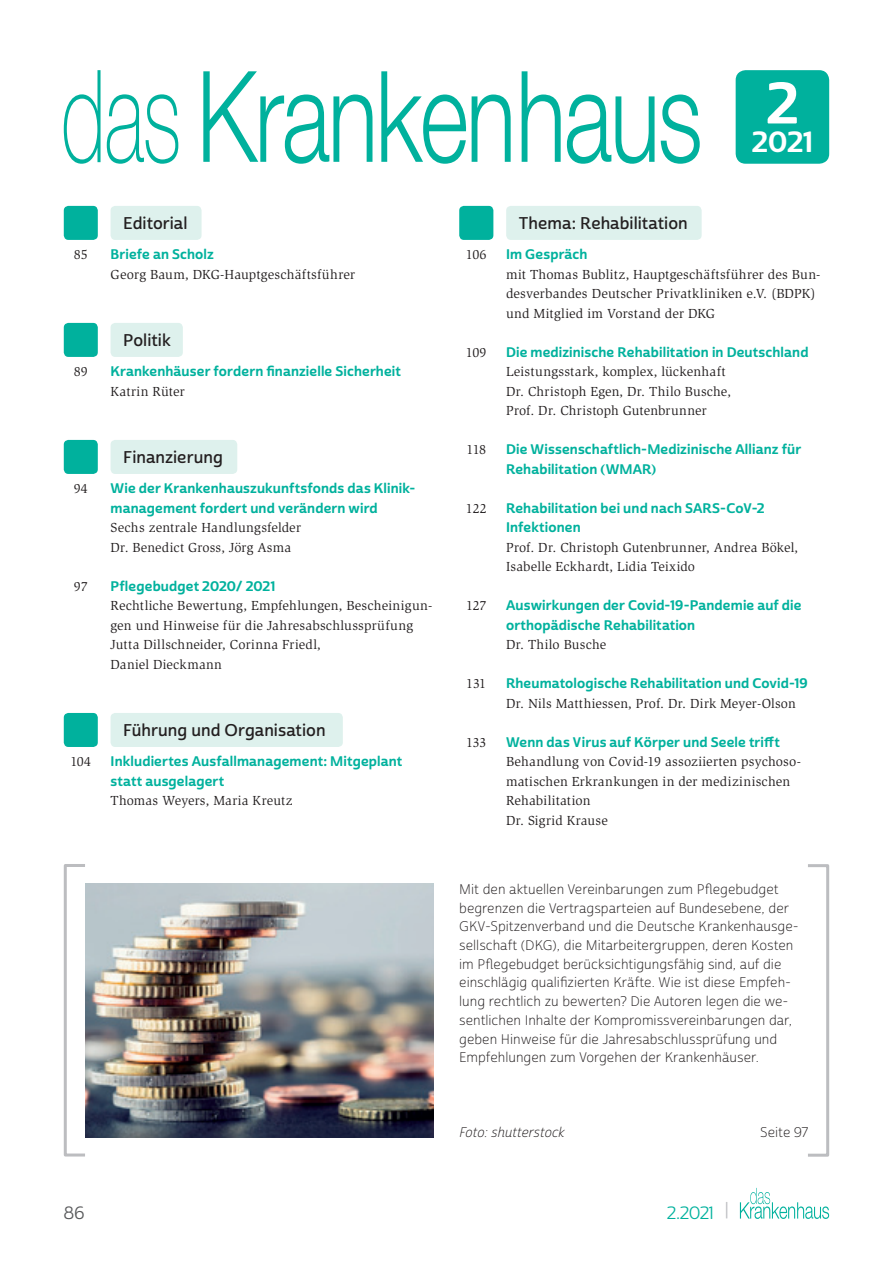
<style>
.page{position:relative;width:893px;height:1263px;background:#fff}
.page>*{position:absolute;margin:0;border:0;box-sizing:border-box;transform-origin:0 0}
.t1{font:56.55px "Cabrito Sans Nor Bol";color:#fff}
.t2{font:28.35px "Cabrito Sans Nor Bol";color:#fff}
.t3{font:17.25px "Cabrito Sans Nor Reg";color:#00b19d}
.t4{font:17.25px "Cabrito Sans Nor Reg";color:#57585a}
.t5{font:16.5px "Cabrito Sans Nor Dem";color:#231f20}
.t6{font:13.5px/19.5px "Slimbach Std";letter-spacing:.015em;color:#231f20}
.t7{font:13.5px/19.5px "Cabrito Sans Nor Bol";letter-spacing:.01em;color:#00b19d}
.t8{font:13.5px/18.8px "Cabrito Sans Nor Lig";color:#231f20}
.t9{font:13.5px "Cabrito Sans Nor Lig It";color:#231f20}
.s1{font-size:18.9px;color:#bcbdc0}
</style>
<div class="page">
<svg style="left:740px;top:1188px;width:89px;height:31px"></svg>
<div style="left:506px;top:206px;width:196px;height:34px;background:#def1ed;border-radius:5px"></div>
<div style="left:459px;top:206px;width:34px;height:34px;background:#00b19d;border-radius:5px"></div>
<svg style="left:203px;top:71px;width:169px;height:93px"></svg>
<svg style="left:381px;top:71px;width:85px;height:93px"></svg>
<svg style="left:472px;top:95px;width:39px;height:67px"></svg>
<svg style="left:522px;top:71px;width:39px;height:91px"></svg>
<svg style="left:567px;top:95px;width:87px;height:69px"></svg>
<svg style="left:661px;top:95px;width:39px;height:69px"></svg>
<svg style="left:64px;top:70px;width:37px;height:94px"></svg>
<svg style="left:107px;top:94px;width:71px;height:70px"></svg>
<div style="left:736px;top:70px;width:93px;height:94px;background:#00b19d;border-radius:10px"></div>
<div style="left:64px;top:864px;width:23px;height:292px;border:3px solid #bcbdc0"></div>
<div style="left:806px;top:864px;width:23px;height:293px;border:3px solid #bcbdc0"></div>
<img style="left:85px;top:883px;width:349px;height:254px">
<div style="left:111px;top:206px;width:91px;height:34px;background:#def1ed;border-radius:5px"></div>
<div style="left:64px;top:206px;width:34px;height:34px;background:#00b19d;border-radius:5px"></div>
<div style="left:111px;top:323px;width:72px;height:34px;background:#def1ed;border-radius:5px"></div>
<div style="left:64px;top:323px;width:34px;height:34px;background:#00b19d;border-radius:5px"></div>
<div style="left:111px;top:440px;width:126px;height:34px;background:#def1ed;border-radius:5px"></div>
<div style="left:64px;top:440px;width:34px;height:34px;background:#00b19d;border-radius:5px"></div>
<div style="left:111px;top:713px;width:232px;height:34px;background:#def1ed;border-radius:5px"></div>
<div style="left:64px;top:713px;width:34px;height:34px;background:#00b19d;border-radius:5px"></div>
<p class="t5" style="left:123px;top:213px;width:66px">Editorial</p>
<p class="t6" style="left:74px;top:245px;width:15px">85</p>
<p class="t7" style="left:111px;top:245px;width:105px">Briefe an Scholz</p>
<p class="t6" style="left:111px;top:265px;width:246px">Georg Baum, DKG-Hauptgeschäftsführer</p>
<p class="t5" style="left:123px;top:330px;width:49px">Politik</p>
<p class="t6" style="left:74px;top:362px;width:15px">89</p>
<p class="t7" style="left:111px;top:362px;width:292px">Krankenhäuser fordern finanzielle Sicherheit</p>
<p class="t6" style="left:111px;top:382px;width:76px">Katrin Rüter</p>
<p class="t5" style="left:123px;top:447px;width:101px">Finanzierung</p>
<p class="t6" style="left:74px;top:479px;width:16px">94</p>
<p class="t7" style="left:111px;top:479px;width:306px">Wie der Krankenhauszukunftsfonds das Klinik&shy;management fordert und verändern wird</p>
<p class="t6" style="left:111px;top:518px;width:192px">Sechs zentrale Handlungsfelder<br>Dr. Benedict Gross, Jörg Asma</p>
<p class="t6" style="left:74px;top:577px;width:15px">97</p>
<p class="t7" style="left:111px;top:577px;width:166px">Pflegebudget 2020/ 2021</p>
<p class="t6" style="left:111px;top:596px;width:323px">Rechtliche Bewertung, Empfehlungen, Bescheinigun&shy;gen und Hinweise für die Jahresabschlussprüfung Jutta Dillschneider, Corinna Friedl,<br>Daniel Dieckmann</p>
<p class="t5" style="left:123px;top:720px;width:204px">Führung und Organisation</p>
<p class="t6" style="left:70px;top:752px;width:22px">104</p>
<p class="t7" style="left:111px;top:752px;width:293px">Inkludiertes Ausfallmanagement: Mitgeplant statt ausgelagert</p>
<p class="t6" style="left:111px;top:791px;width:183px">Thomas Weyers, Maria Kreutz</p>
<p class="t5" style="left:519px;top:213px;width:170px">Thema: Rehabilitation</p>
<h1 class="t1" style="left:766px;top:68px;width:34px">2</h1>
<h2 class="t2" style="left:752px;top:124px;width:63px">2021</h2>
<p class="t6" style="left:466px;top:245px;width:22px">106</p>
<p class="t7" style="left:506px;top:245px;width:83px">Im Gespräch</p>
<p class="t6" style="left:506px;top:265px;width:316px">mit Thomas Bublitz, Hauptgeschäftsführer des Bun&shy;desverbandes Deutscher Privatkliniken e.V. (BDPK) und Mitglied im Vorstand der DKG</p>
<p class="t6" style="left:466px;top:343px;width:22px">109</p>
<p class="t7" style="left:506px;top:343px;width:304px">Die medizinische Rehabilitation in Deutschland</p>
<p class="t6" style="left:506px;top:362px;width:227px">Leistungsstark, komplex, lückenhaft<br>Dr. Christoph Egen, Dr. Thilo Busche,<br>Prof. Dr. Christoph Gutenbrunner</p>
<p class="t6" style="left:466px;top:440px;width:21px">118</p>
<p class="t7" style="left:506px;top:440px;width:297px">Die Wissenschaftlich-Medizinische Allianz für<br>Rehabilitation (WMAR)</p>
<p class="t6" style="left:466px;top:499px;width:22px">122</p>
<p class="t7" style="left:506px;top:499px;width:260px">Rehabilitation bei und nach SARS-CoV-2<br>Infektionen</p>
<p class="t6" style="left:506px;top:538px;width:294px">Prof. Dr. Christoph Gutenbrunner, Andrea Bökel,<br>Isabelle Eckhardt, Lidia Teixido</p>
<p class="t6" style="left:466px;top:596px;width:22px">127</p>
<p class="t7" style="left:506px;top:596px;width:297px">Auswirkungen der Covid-19-Pandemie auf die orthopädische Rehabilitation</p>
<p class="t6" style="left:506px;top:635px;width:102px">Dr. Thilo Busche</p>
<p class="t6" style="left:466px;top:674px;width:22px">131</p>
<p class="t7" style="left:506px;top:674px;width:303px">Rheumatologische Rehabilitation und Covid-19</p>
<p class="t6" style="left:506px;top:694px;width:291px">Dr. Nils Matthiessen, Prof. Dr. Dirk Meyer-Olson</p>
<p class="t6" style="left:466px;top:733px;width:22px">133</p>
<p class="t7" style="left:506px;top:733px;width:275px">Wenn das Virus auf Körper und Seele trifft</p>
<p class="t6" style="left:506px;top:752px;width:295px">Behandlung von Covid-19 assoziierten psychoso&shy;matischen Erkrankungen in der medizinischen<br>Rehabilitation<br>Dr. Sigrid Krause</p>
<p class="t8" style="left:459px;top:880px;width:341px">Mit den aktuellen Vereinbarungen zum Pflegebudget begrenzen die Vertragsparteien auf Bundesebene, der GKV-Spitzenverband und die Deutsche Krankenhausge&shy;sellschaft (DKG), die Mitarbeitergruppen, deren Kosten im Pflegebudget berücksichtigungsfähig sind, auf die einschlägig qualifizierten Kräfte. Wie ist diese Empfeh&shy;lung rechtlich zu bewerten? Die Autoren legen die we&shy;sentlichen Inhalte der Kompromissvereinbarungen dar, geben Hinweise für die Jahresabschlussprüfung und Empfehlungen zum Vorgehen der Krankenhäuser.</p>
<p class="t9" style="left:459px;top:1124px;width:107px">Foto: shutterstock</p>
<p class="t8" style="left:760px;top:1123px;width:49px">Seite 97</p>
<p class="t4" style="left:64px;top:1202px;width:22px">86</p>
<p class="t3" style="left:667px;top:1202px;width:63px">2.2021 <span class="s1">|</span></p>
</div>
